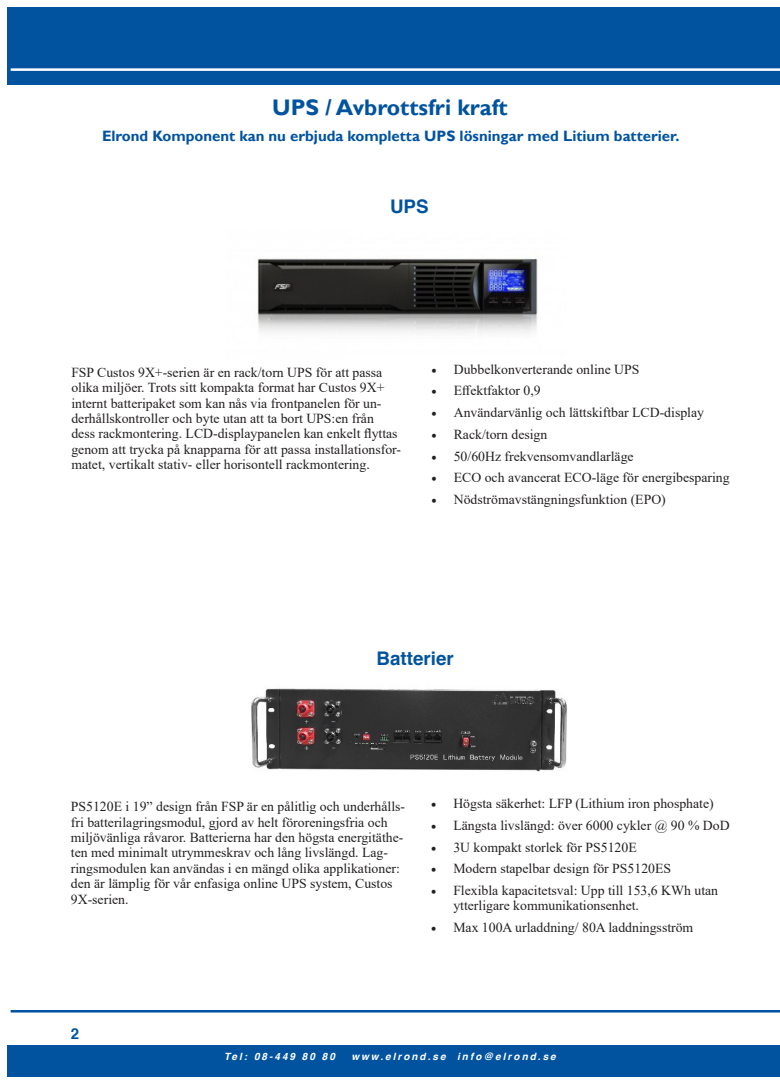
<style>
.page{position:relative;width:780px;height:1088px;background:#fff}
.page>*{position:absolute;margin:0;border:0;box-sizing:border-box;transform-origin:0 0}
.t1{font:700 22.5px "Gill Sans";color:#0153a0}
.t2{font:700 18.75px "Helvetica";color:#0153a0}
.t3{font:700 15px "Gill Sans";color:#0153a0}
.t4{font:700 15px "Helvetica";color:#0153a0}
.t5{font:13.75px/15.4px "Times New Roman";color:#231f20}
.t6{font:italic 700 10px "Helvetica";letter-spacing:.2em;color:#fff}
.s1{font-family:"Minion Pro";font-size:15px}
</style>
<div class="page">
<hr style="left:11px;top:1010px;width:769px;height:2px;background:#0153a0">
<div style="left:7px;top:1045px;width:773px;height:32px;background:#0153a0"></div>
<div style="left:7px;top:7px;width:773px;height:78px;background:#0153a0"></div>
<hr style="left:11px;top:68px;width:769px;height:3px;background:#fff">
<img style="left:251px;top:688px;width:316px;height:84px">
<img style="left:257px;top:258px;width:281px;height:75px">
<p class="t1" style="left:272px;top:94px;width:237px">UPS / Avbrottsfri kraft</p>
<p class="t3" style="left:102px;top:127px;width:579px">Elrond Komponent kan nu erbjuda kompletta UPS lösningar med Litium batterier.</p>
<p class="t2" style="left:390px;top:191px;width:40px">UPS</p>
<p class="t5" style="left:71px;top:364px;width:331px">FSP Custos 9X+-serien är en rack/torn UPS för att passa olika miljöer. Trots sitt kompakta format har Custos 9X+ internt batteripaket som kan nås via frontpanelen för un&shy;derhållskontroller och byte utan att ta bort UPS:en från<br>dess rackmontering. LCD-displaypanelen kan enkelt flyttas genom att trycka på knapparna för att passa installationsfor&shy;matet, vertikalt stativ- eller horisontell rackmontering.</p>
<p class="t5" style="left:431px;top:361px;width:210px"><span class="s1">•</span> Dubbelkonverterande online UPS</p>
<p class="t5" style="left:431px;top:383px;width:111px"><span class="s1">•</span> Effektfaktor 0,9</p>
<p class="t5" style="left:431px;top:404px;width:274px"><span class="s1">•</span> Användarvänlig och lättskiftbar LCD-display</p>
<p class="t5" style="left:431px;top:426px;width:118px"><span class="s1">•</span> Rack/torn design</p>
<p class="t5" style="left:431px;top:448px;width:204px"><span class="s1">•</span> 50/60Hz frekvensomvandlarläge</p>
<p class="t5" style="left:431px;top:470px;width:300px"><span class="s1">•</span> ECO och avancerat ECO-läge för energibesparing</p>
<p class="t5" style="left:431px;top:491px;width:236px"><span class="s1">•</span> Nödströmavstängningsfunktion (EPO)</p>
<p class="t2" style="left:376px;top:643px;width:79px">Batterier</p>
<p class="t5" style="left:71px;top:798px;width:336px">PS5120E i 19” design från FSP är en pålitlig och underhålls&shy;fri batterilagringsmodul, gjord av helt föroreningsfria och miljövänliga råvaror. Batterierna har den högsta energitäthe&shy;ten med minimalt utrymmeskrav och lång livslängd. Lag&shy;ringsmodulen kan användas i en mängd olika applikationer: den är lämplig för vår enfasiga online UPS system, Custos 9X-serien.</p>
<p class="t5" style="left:431px;top:795px;width:284px"><span class="s1">•</span> Högsta säkerhet: LFP (Lithium iron phosphate)</p>
<p class="t5" style="left:431px;top:817px;width:300px"><span class="s1">•</span> Längsta livslängd: över 6000 cykler @ 90 % DoD</p>
<p class="t5" style="left:431px;top:839px;width:207px"><span class="s1">•</span> 3U kompakt storlek för PS5120E</p>
<p class="t5" style="left:431px;top:860px;width:242px"><span class="s1">•</span> Modern stapelbar design för PS5120ES</p>
<p class="t5" style="left:453px;top:882px;width:266px;text-indent:-22px"><span class="s1">•</span> Flexibla kapacitetsval: Upp till 153,6 KWh utan ytterligare kommunikationsenhet.</p>
<p class="t5" style="left:431px;top:919px;width:264px"><span class="s1">•</span> Max 100A urladdning/ 80A laddningsström</p>
<p class="t4" style="left:71px;top:1021px;width:10px">2</p>
<p class="t6" style="left:224px;top:1048px;width:112px">Tel: 08-449 80 80</p>
<p class="t6" style="left:351px;top:1048px;width:206px">www.elrond.se info@elrond.se</p>
</div>
